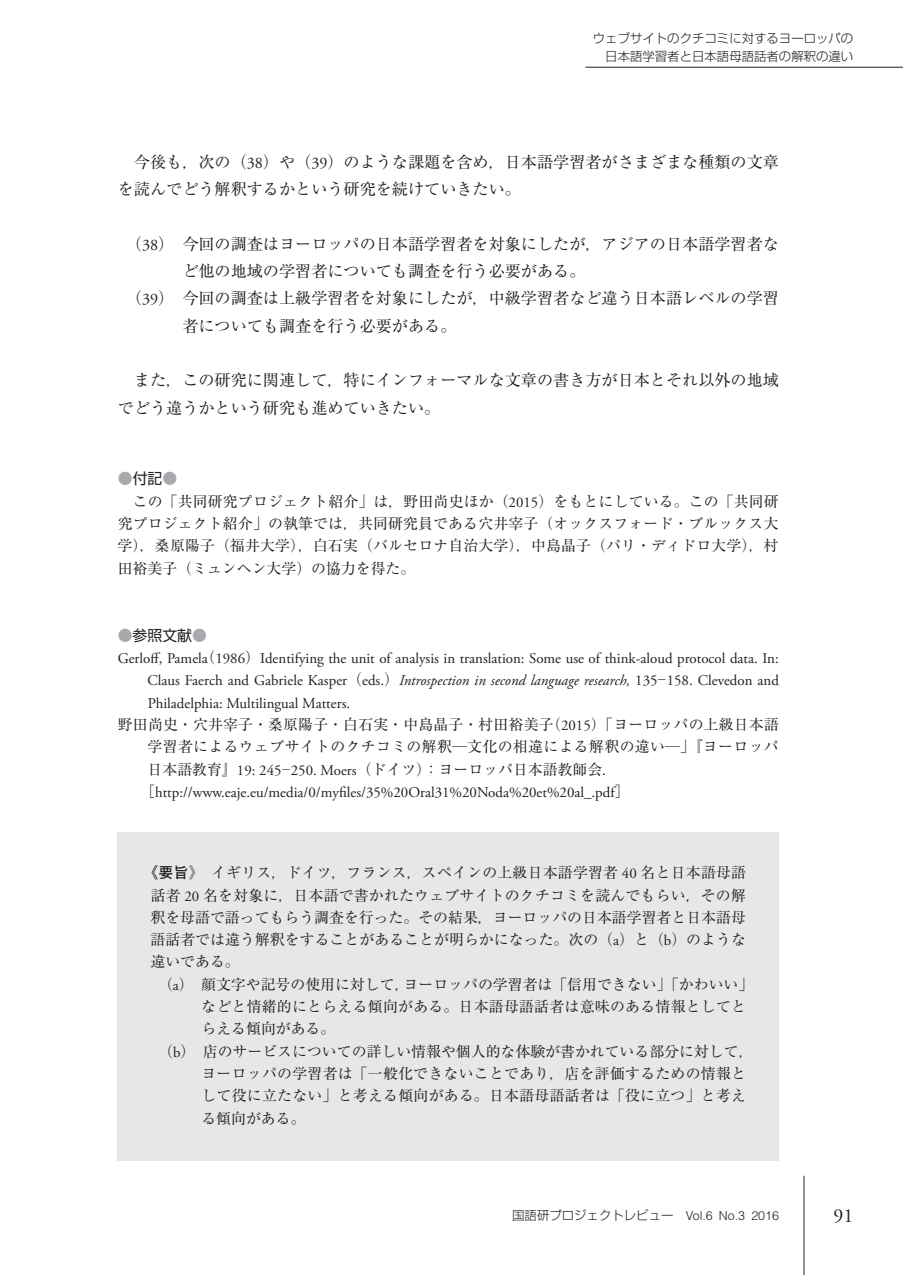
<style>
.page{position:relative;width:903px;height:1275px;background:#fff}
.page>*{position:absolute;margin:0;border:0;box-sizing:border-box;transform-origin:0 0}
.t1{font:19.78px "Adobe Garamond Pro";color:#231f20}
.t2{font:16.1px/27.3px "Ryumin Pr 6";color:#231f20}
.t3{font:14.88px/22.4px "Ryumin Pr 6";letter-spacing:.01em;color:#231f20;text-align:justify}
.t4{font:14.88px/22.4px "Adobe Garamond Pro";color:#231f20;text-align:justify}
.t5{font:14.88px "Shin Go Pr 6";color:#231f20}
.t6{font:14.88px "Shin Go Pr 6";color:#a8a9ad}
.t7{font:300 12.42px/17.3px "Shin Go Pr 6";color:#231f20;text-align:right}
.s1{font-family:"Adobe Garamond Pro"}
.s2{color:#231f20}
.s3{color:#a8a9ad}
.s4{font-family:"Ryumin Pr 6"}
.s5{font-style:italic}
.s6{font-family:"Futo Go B101 Pr 6";font-weight:700}
.s7{font-family:"Helvetica"}
</style>
<div class="page">
<hr style="left:804px;top:1176px;width:1px;height:99px;background:#231f20">
<hr style="left:585px;top:67px;width:318px;height:1px;background:#231f20">
<div style="left:118px;top:832px;width:661px;height:329px;background:#e6e7e9"></div>
<p class="t7" style="left:593px;top:29px;width:262px">ウェブサイトのクチコミに対するヨーロッパの日本語学習者と日本語母語話者の解釈の違い</p>
<p class="t2" style="left:118px;top:147px;width:663px;text-indent:16px">今後も，次の（<span class="s1">38</span>）や（<span class="s1">39</span>）のような課題を含め，日本語学習者がさまざまな種類の文章を読んでどう解釈するかという研究を続けていきたい。</p>
<p class="t2" style="left:126px;top:229px;width:654px">（<span class="s1">38</span>）　今回の調査はヨーロッパの日本語学習者を対象にしたが，アジアの日本語学習者な</p>
<p class="t2" style="left:182px;top:257px;width:405px">ど他の地域の学習者についても調査を行う必要がある。</p>
<p class="t2" style="left:126px;top:284px;width:654px">（<span class="s1">39</span>）　今回の調査は上級学習者を対象にしたが，中級学習者など違う日本語レベルの学習</p>
<p class="t2" style="left:182px;top:311px;width:276px">者についても調査を行う必要がある。</p>
<p class="t2" style="left:118px;top:366px;width:663px;text-indent:16px">また，この研究に関連して，特にインフォーマルな文章の書き方が日本とそれ以外の地域でどう違うかという研究も進めていきたい。</p>
<p class="t6" style="left:118px;top:466px;width:61px">●<span class="s2">付記</span>●</p>
<p class="t3" style="left:117px;top:489px;width:663px;text-indent:15px">この「共同研究プロジェクト紹介」は，野田尚史ほか（<span class="s1">2015</span>）をもとにしている。この「共同研究プロジェクト紹介」の執筆では，共同研究員である穴井宰子（オックスフォード・ブルックス大学），桑原陽子（福井大学），白石実（バルセロナ自治大学），中島晶子（パリ・ディドロ大学），村田裕美子（ミュンヘン大学）の協力を得た。</p>
<p class="t5" style="left:118px;top:623px;width:91px"><span class="s3">●</span>参照文献<span class="s3">●</span></p>
<p class="t4" style="left:147px;top:648px;width:633px;text-indent:-30px">Gerloff, Pamela<span class="s4">（</span>1986<span class="s4">）</span>Identifying the unit of analysis in translation: Some use of think-aloud protocol data. In:<br>Claus Faerch and Gabriele Kasper<span class="s4">（</span>eds.<span class="s4">）</span><span class="s5">Introspection in second language research,</span> 135<span class="s4">─</span>158. Clevedon and Philadelphia: Multilingual Matters.</p>
<p class="t3" style="left:147px;top:712px;width:633px;text-indent:-30px">野田尚史・穴井宰子・桑原陽子・白石実・中島晶子・村田裕美子（<span class="s1">2015</span>）「ヨーロッパの上級日本語学習者によるウェブサイトのクチコミの解釈─文化の相違による解釈の違い─」『ヨーロッパ日本語教育』<span class="s1">19: 245</span>─<span class="s1">250. Moers</span>（ドイツ）：ヨーロッパ日本語教師会．</p>
<p class="t4" style="left:140px;top:781px;width:491px"><span class="s4">［</span>http://www.eaje.eu/media/0/myfiles/35%20Oral31%20Noda%20et%20al_.pdf<span class="s4">］</span></p>
<p class="t3" style="left:143px;top:861px;width:604px"><span class="s6">《要旨</span>》　イギリス，ドイツ，フランス，スペインの上級日本語学習者 <span class="s1">40</span> 名と日本語母語</p>
<p class="t3" style="left:151px;top:883px;width:597px">話者 <span class="s1">20</span> 名を対象に，日本語で書かれたウェブサイトのクチコミを読んでもらい，その解</p>
<p class="t3" style="left:150px;top:905px;width:597px">釈を母語で語ってもらう調査を行った。その結果，ヨーロッパの日本語学習者と日本語母</p>
<p class="t3" style="left:150px;top:928px;width:597px">語話者では違う解釈をすることがあることが明らかになった。次の（<span class="s1">a</span>）と（<span class="s1">b</span>）のような</p>
<p class="t3" style="left:151px;top:950px;width:91px">違いである。</p>
<p class="t3" style="left:158px;top:972px;width:597px">（<span class="s1">a</span>）　顔文字や記号の使用に対して，ヨーロッパの学習者は「信用できない」「かわいい」</p>
<p class="t3" style="left:201px;top:994px;width:546px">などと情緒的にとらえる傾向がある。日本語母語話者は意味のある情報としてと</p>
<p class="t3" style="left:201px;top:1017px;width:135px">らえる傾向がある。</p>
<p class="t3" style="left:158px;top:1039px;width:597px">（<span class="s1">b</span>）　店のサービスについての詳しい情報や個人的な体験が書かれている部分に対して，</p>
<p class="t3" style="left:201px;top:1061px;width:546px">ヨーロッパの学習者は「一般化できないことであり，店を評価するための情報と</p>
<p class="t3" style="left:201px;top:1084px;width:546px">して役に立たない」と考える傾向がある。日本語母語話者は「役に立つ」と考え</p>
<p class="t3" style="left:201px;top:1106px;width:106px">る傾向がある。</p>
<p class="t7" style="left:512px;top:1206px;width:268px">国語研プロジェクトレビュー　<span class="s7">Vol.6 No.3 2016</span></p>
<h1 class="t1" style="left:833px;top:1204px;width:21px">91</h1>
</div>
